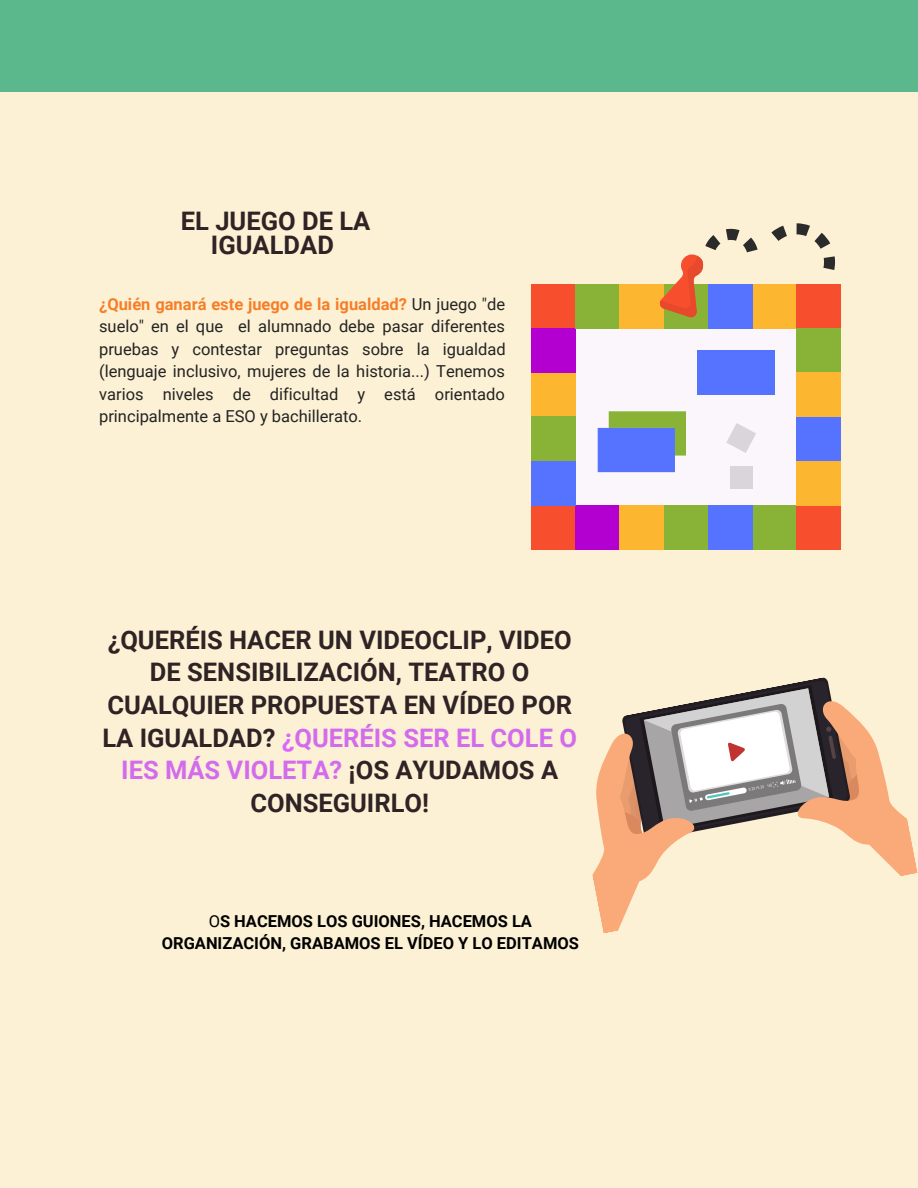
<style>
.page{position:relative;width:918px;height:1188px;background:#fcf1d4}
.page>*{position:absolute;margin:0;border:0;box-sizing:border-box;transform-origin:0 0}
.t1{font:700 25.5px/32.7px "Roboto";color:#2f2325;text-align:center}
.t2{font:16.5px/22.5px "Roboto";color:#232323;text-align:justify}
.t3{font:700 16.5px/22.5px "Roboto";color:#000;text-align:center}
.s1{font-weight:700;color:#f67e28}
.s2{color:#dc66ff}
.s3{color:#d26ced}
.s4{font-weight:400}
</style>
<div class="page">
<div style="left:0;top:0;width:918px;height:92px;background:#5bb88c"></div>
<div style="left:576px;top:328px;width:220px;height:177px;background:#fbf5fc"></div>
<div style="left:531px;top:505px;width:45px;height:45px;background:#f74f2e"></div>
<div style="left:576px;top:505px;width:44px;height:45px;background:#b300d1"></div>
<div style="left:752px;top:505px;width:44px;height:45px;background:#88b337"></div>
<div style="left:664px;top:505px;width:44px;height:45px;background:#88b337"></div>
<div style="left:708px;top:505px;width:44px;height:45px;background:#5573ff"></div>
<div style="left:620px;top:505px;width:44px;height:45px;background:#fdb62f"></div>
<div style="left:531px;top:373px;width:45px;height:44px;background:#fdb62f"></div>
<div style="left:531px;top:284px;width:45px;height:44px;background:#f74f2e"></div>
<div style="left:531px;top:328px;width:45px;height:45px;background:#b300d1"></div>
<div style="left:752px;top:284px;width:44px;height:44px;background:#fdb62f"></div>
<div style="left:576px;top:284px;width:44px;height:44px;background:#88b337"></div>
<div style="left:796px;top:505px;width:45px;height:45px;background:#f74f2e"></div>
<div style="left:531px;top:461px;width:45px;height:44px;background:#5573ff"></div>
<div style="left:531px;top:417px;width:45px;height:44px;background:#88b337"></div>
<div style="left:796px;top:461px;width:45px;height:44px;background:#fdb62f"></div>
<div style="left:796px;top:284px;width:45px;height:44px;background:#f74f2e"></div>
<div style="left:796px;top:417px;width:45px;height:44px;background:#5573ff"></div>
<div style="left:796px;top:328px;width:45px;height:45px;background:#88b337"></div>
<div style="left:796px;top:373px;width:45px;height:44px;background:#fdb62f"></div>
<svg style="left:598px;top:411px;width:88px;height:61px;background:#708fc3"></svg>
<div style="left:697px;top:351px;width:77px;height:44px;background:#5573ff"></div>
<div style="left:730px;top:467px;width:22px;height:22px;background:#dad5db"></div>
<svg style="left:726px;top:423px;width:30px;height:30px"></svg>
<div style="left:664px;top:284px;width:44px;height:44px;background:#88b337"></div>
<div style="left:708px;top:284px;width:44px;height:44px;background:#5573ff"></div>
<div style="left:620px;top:284px;width:44px;height:44px;background:#fdb62f"></div>
<svg style="left:659px;top:228px;width:99px;height:90px"></svg>
<svg style="left:771px;top:223px;width:64px;height:47px"></svg>
<svg style="left:592px;top:677px;width:326px;height:256px"></svg>
<p class="t1" style="left:181px;top:209px;width:191px;line-height:24.8px">EL JUEGO DE LA<br>IGUALDAD</p>
<p class="t2" style="left:99px;top:293px;width:408px"><span class="s1">¿Quién ganará este juego de la igualdad?</span> Un juego "de suelo" en el que el alumnado debe pasar diferentes pruebas y contestar preguntas sobre la igualdad (lenguaje inclusivo, mujeres de la historia...) Tenemos varios niveles de dificultad y está orientado principalmente a ESO y bachillerato.</p>
<p class="t1" style="left:102px;top:624px;width:476px">¿QUERÉIS HACER UN VIDEOCLIP, VIDEO<br>DE SENSIBILIZACIÓN, TEATRO O<br>CUALQUIER PROPUESTA EN VÍDEO POR<br>LA IGUALDAD? <span class="s2">¿</span><span class="s3">QUERÉIS SER EL COLE O<br>IES MÁS VIOLETA?</span> ¡OS AYUDAMOS A<br>CONSEGUIRLO!</p>
<p class="t3" style="left:162px;top:910px;width:419px"><span class="s4">O</span>S HACEMOS LOS GUIONES, HACEMOS LA<br>ORGANIZACIÓN, GRABAMOS EL VÍDEO Y LO EDITAMOS</p>
</div>
